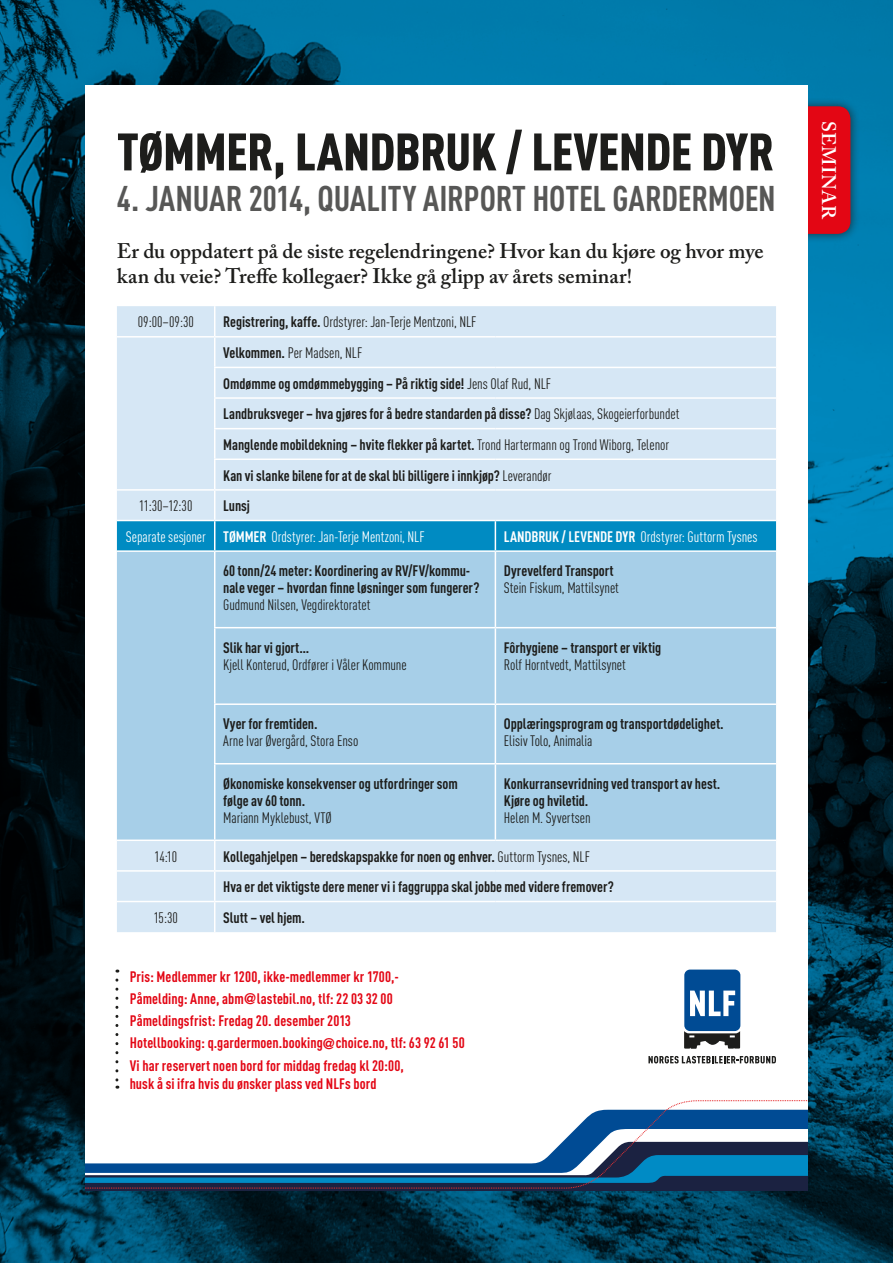
<style>
.page{position:relative;width:893px;height:1263px;background:#fff}
.page>*{position:absolute;margin:0;border:0;box-sizing:border-box;transform-origin:0 0}
.t1{font:900 51.9px "DIN Cond";letter-spacing:-.01em;color:#1d1d1b}
.t2{font:700 35.25px "DIN Cond";letter-spacing:-.005em;color:#575756}
.t3{font:600 21px/25.2px "Adobe Caslon Pro";color:#1d1d1b}
.t4{font:600 19.5px "Adobe Caslon Pro";letter-spacing:.03em;color:#fff}
.t5{font:700 15px/30.8px "DIN Cond";letter-spacing:-.005em;color:#1d1d1b}
.t6{font:700 15px/22.2px "DIN Cond";letter-spacing:.005em;color:#e30614}
.t7{font:15px "DIN Cond";color:#1d1d1b}
.t8{font:15px/30.6px "DIN Cond";color:#fff}
.s1{font-weight:400}
.s2{font-weight:700;color:#1d1d1b}
.s3{font-weight:700}
.s4{font-family:"Helvetica Neue"}
</style>
<div class="page">
<img style="left:0;top:0;width:893px;height:1263px">
<div style="left:778px;top:97px;width:82px;height:146px;background:#1d1d1b;opacity:.75"></div>
<div style="left:787px;top:106px;width:63px;height:128px;background:#e30614;border-radius:13px"></div>
<div style="left:85px;top:85px;width:723px;height:1106px;background:#fff"></div>
<svg style="left:85px;top:1190px;width:723px;height:1px"></svg>
<svg style="left:85px;top:1100px;width:723px;height:90px"></svg>
<svg style="left:648px;top:1056px;width:128px;height:7px"></svg>
<svg style="left:684px;top:969px;width:56px;height:80px"></svg>
<div style="left:117px;top:306px;width:659px;height:626px;background:#d6e7f5"></div>
<div style="left:117px;top:552px;width:659px;height:287px;background:#a7cfe8"></div>
<hr style="left:214px;top:306px;width:1px;height:30px;background:#fff">
<hr style="left:117px;top:336px;width:98px;height:2px;background:#fff">
<hr style="left:215px;top:336px;width:280px;height:2px;background:#fff">
<hr style="left:495px;top:336px;width:281px;height:2px;background:#fff">
<svg style="left:117px;top:338px;width:659px;height:212px;background:#badbee"></svg>
<hr style="left:117px;top:550px;width:98px;height:2px;background:#fff">
<hr style="left:215px;top:550px;width:280px;height:2px;background:#fff">
<hr style="left:214px;top:552px;width:1px;height:75px;background:#fff">
<hr style="left:495px;top:550px;width:281px;height:2px;background:#fff">
<hr style="left:495px;top:552px;width:1px;height:75px;background:#fff">
<hr style="left:214px;top:627px;width:281px;height:1px;background:#fff">
<hr style="left:214px;top:628px;width:1px;height:75px;background:#fff">
<hr style="left:495px;top:627px;width:281px;height:1px;background:#fff">
<hr style="left:495px;top:628px;width:1px;height:75px;background:#fff">
<hr style="left:214px;top:703px;width:281px;height:2px;background:#fff">
<hr style="left:214px;top:705px;width:1px;height:58px;background:#fff">
<hr style="left:495px;top:703px;width:281px;height:2px;background:#fff">
<hr style="left:495px;top:705px;width:1px;height:58px;background:#fff">
<hr style="left:214px;top:763px;width:281px;height:1px;background:#fff">
<hr style="left:214px;top:764px;width:1px;height:75px;background:#fff">
<hr style="left:495px;top:763px;width:281px;height:1px;background:#fff">
<hr style="left:495px;top:764px;width:1px;height:75px;background:#fff">
<hr style="left:117px;top:839px;width:98px;height:2px;background:#fff">
<hr style="left:215px;top:839px;width:280px;height:2px;background:#fff">
<hr style="left:495px;top:839px;width:281px;height:2px;background:#fff">
<hr style="left:117px;top:870px;width:98px;height:2px;background:#fff">
<hr style="left:215px;top:870px;width:280px;height:2px;background:#fff">
<svg style="left:214px;top:841px;width:1px;height:60px"></svg>
<hr style="left:495px;top:870px;width:281px;height:2px;background:#fff">
<hr style="left:117px;top:901px;width:98px;height:1px;background:#fff">
<hr style="left:215px;top:901px;width:280px;height:1px;background:#fff">
<hr style="left:214px;top:902px;width:1px;height:30px;background:#fff">
<hr style="left:495px;top:901px;width:281px;height:1px;background:#fff">
<svg style="left:115px;top:980px;width:3px;height:109px"></svg>
<h1 class="t1" style="left:117px;top:119px;width:659px">TØMMER, LANDBRUK / LEVENDE DYR</h1>
<h2 class="t2" style="left:117px;top:177px;width:660px">4. JANUAR 2014, QUALITY AIRPORT HOTEL GARDERMOEN</h2>
<h3 class="t3" style="left:117px;top:238px;width:648px">Er du oppdatert på de siste regelendringene? Hvor kan du kjøre og hvor mye kan du veie? Treffe kollegaer? Ikke gå glipp av årets seminar!</h3>
<p class="t7" style="left:138px;top:313px;width:58px">09:00–09:30</p>
<p class="t5" style="left:223px;top:306px;width:458px">Registrering, kaffe. <span class="s1">Ordstyrer: Jan-Terje Mentzoni, NLF<br></span>Velkommen. <span class="s1">Per Madsen, NLF<br></span>Omdømme og omdømmebygging – På riktig side! <span class="s1">Jens Olaf Rud, NLF<br></span>Landbruksveger – hva gjøres for å bedre standarden på disse? <span class="s1">Dag Skjølaas, Skogeierforbundet </span>Manglende mobildekning – hvite flekker på kartet. <span class="s1">Trond Hartermann og Trond Wiborg, Telenor </span>Kan vi slanke bilene for at de skal bli billigere i innkjøp? <span class="s1">Leverandør</span></p>
<p class="t7" style="left:139px;top:497px;width:55px">11:30–12:30</p>
<p class="t8" style="left:126px;top:490px;width:300px;text-indent:97px"><span class="s2">Lunsj<br></span>Separate sesjoner <span class="s3">TØMMER</span> Ordstyrer: Jan-Terje Mentzoni, NLF</p>
<p class="t8" style="left:504px;top:521px;width:255px"><span class="s3">LANDBRUK / LEVENDE DYR</span> Ordstyrer: Guttorm Tysnes</p>
<p class="t5" style="left:223px;top:561px;width:258px;line-height:17.2px">60 tonn/24 meter: Koordinering av RV/FV/kommu&shy;nale veger – hvordan finne løsninger som fungerer?</p>
<p class="t7" style="left:223px;top:596px;width:149px">Gudmund Nilsen, Vegdirektoratet</p>
<p class="t5" style="left:504px;top:555px;width:111px">Dyrevelferd Transport</p>
<p class="t7" style="left:504px;top:579px;width:117px">Stein Fiskum, Mattilsynet</p>
<p class="t5" style="left:223px;top:631px;width:88px">Slik har vi gjort…</p>
<p class="t7" style="left:223px;top:656px;width:185px">Kjell Konterud, Ordfører i Våler Kommune</p>
<p class="t5" style="left:504px;top:631px;width:159px">Fôrhygiene – transport er viktig</p>
<p class="t7" style="left:504px;top:656px;width:124px">Rolf Horntvedt, Mattilsynet</p>
<p class="t5" style="left:223px;top:708px;width:96px">Vyer for fremtiden.</p>
<p class="t7" style="left:223px;top:732px;width:137px">Arne Ivar Øvergård, Stora Enso</p>
<p class="t5" style="left:504px;top:708px;width:221px">Opplæringsprogram og transportdødelighet.</p>
<p class="t7" style="left:504px;top:732px;width:90px">Elisiv Tolo, Animalia</p>
<p class="t5" style="left:223px;top:774px;width:236px;line-height:17.2px">Økonomiske konsekvenser og utfordringer som følge av 60 tonn.</p>
<p class="t7" style="left:223px;top:809px;width:110px">Mariann Myklebust, VTØ</p>
<p class="t5" style="left:504px;top:774px;width:218px;line-height:17.2px">Konkurransevridning ved transport av hest.<br>Kjøre og hviletid.</p>
<p class="t7" style="left:504px;top:809px;width:88px">Helen M. Syvertsen</p>
<p class="t7" style="left:154px;top:847px;width:24px">14:10</p>
<p class="t5" style="left:223px;top:840px;width:392px">Kollegahjelpen – beredskapspakke for noen og enhver. <span class="s1">Guttorm Tysnes, NLF<br></span>Hva er det viktigste dere mener vi i faggruppa skal jobbe med videre fremover?</p>
<p class="t7" style="left:154px;top:909px;width:26px">15:30</p>
<p class="t5" style="left:223px;top:902px;width:83px">Slutt – vel hjem.</p>
<p class="t6" style="left:130px;top:965px;width:337px">Pris: Medlemmer kr 1200, ikke-medlemmer kr 1700,-<br>Påmelding: Anne, abm<span class="s4">@</span>lastebil.no, tlf: 22 03 32 00<br>Påmeldingsfrist: Fredag 20. desember 2013<br>Hotellbooking: q.gardermoen.booking<span class="s4">@</span>choice.no, tlf: 63 92 61 50<br>Vi har reservert noen bord for middag fredag kl 20:00,</p>
<p class="t6" style="left:130px;top:1072px;width:249px">husk å si ifra hvis du ønsker plass ved NLFs bord</p>
<h3 class="t4" style="left:840px;top:121px;width:100px;rotate:90deg">SEMINAR</h3>
</div>
